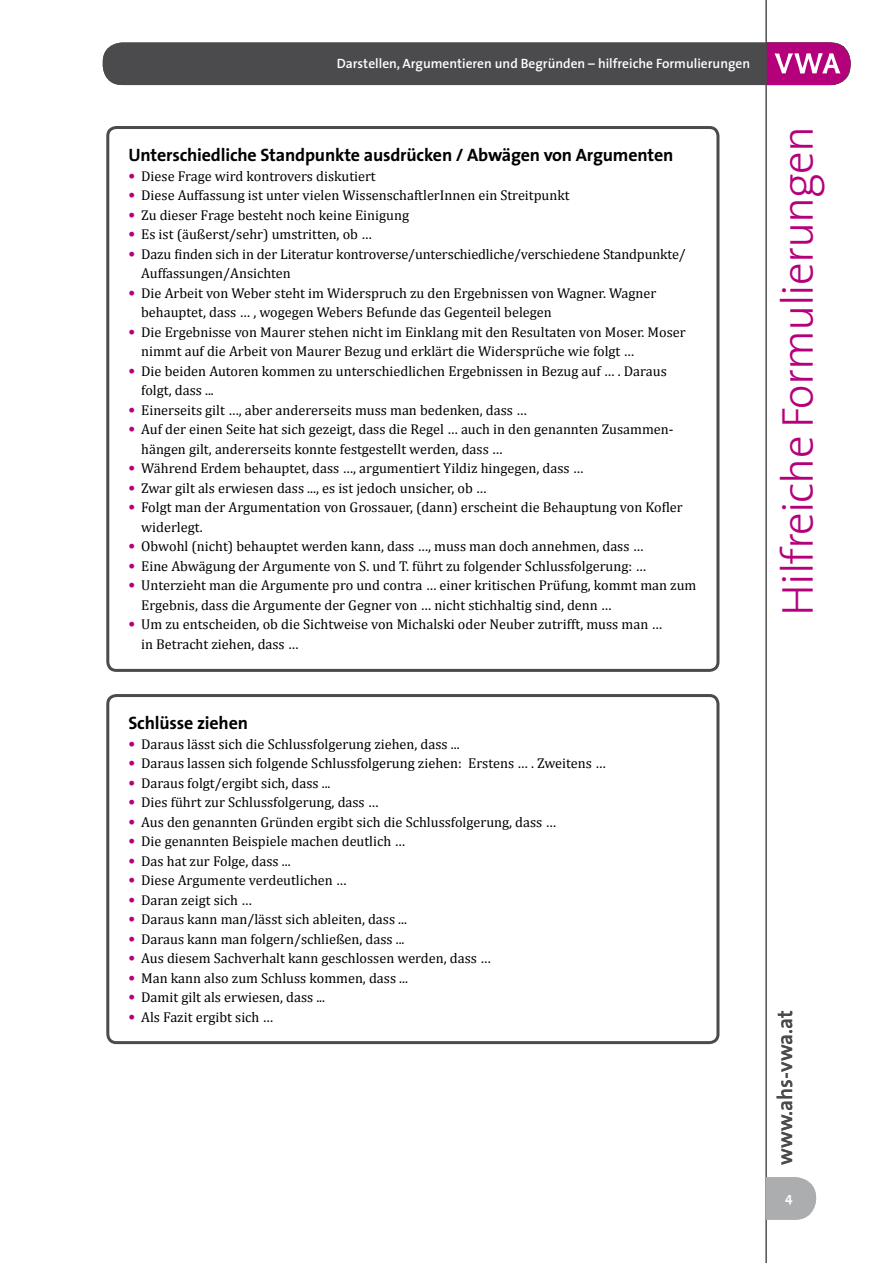
<style>
.page{position:relative;width:893px;height:1263px;background:#fff}
.page>*{position:absolute;margin:0;border:0;box-sizing:border-box;transform-origin:0 0}
.t1{font:300 45px "The Sans";letter-spacing:-.02em;color:#b5007c}
.t2{font:600 21px "The Sans";color:#4b4b4d}
.t3{font:700 18px "The Sans";letter-spacing:-.01em;color:#000}
.t4{font:14.25px/19.5px "Cambria";color:#000}
.t5{font:600 13.5px "The Sans";color:#fff}
.t6{font:700 13.5px "The Sans";color:#fff}
.s1{font-family:"Univers";font-weight:300;font-size:13.5px;color:#b5007c}
</style>
<div class="page">
<div style="left:106px;top:126px;width:613px;height:546px;border:3px solid #4b4b4d;border-radius:9px"></div>
<div style="left:106px;top:694px;width:613px;height:350px;border:3px solid #4b4b4d;border-radius:9px"></div>
<div style="left:103px;top:43px;width:747px;height:42px;background:#4b4b4d;border-radius:20px"></div>
<hr style="left:766px;top:0;width:1px;height:1263px;background:#4b4b4d">
<svg style="left:766px;top:1177px;width:50px;height:43px"></svg>
<svg style="left:766px;top:43px;width:84px;height:42px"></svg>
<p class="t5" style="left:337px;top:52px;width:415px">Darstellen, Argumentieren und Begründen – hilfreiche Formulierungen</p>
<p class="t5" style="left:538px;top:52px;width:199px">Checkliste Fragebogen SchülerI n</p>
<p class="t3" style="left:128px;top:140px;width:546px">Unterschiedliche Standpunkte ausdrücken / Abwägen von Argumenten</p>
<p class="t4" style="left:128px;top:166px;width:249px"><span class="s1">•</span> Diese Frage wird kontrovers diskutiert</p>
<p class="t4" style="left:128px;top:186px;width:443px"><span class="s1">•</span> Diese Auffassung ist unter vielen WissenschaftlerInnen ein Streitpunkt</p>
<p class="t4" style="left:128px;top:205px;width:282px"><span class="s1">•</span> Zu dieser Frage besteht noch keine Einigung</p>
<p class="t4" style="left:128px;top:225px;width:245px"><span class="s1">•</span> Es ist (äußerst/sehr) umstritten, ob …</p>
<p class="t4" style="left:141px;top:244px;width:546px;text-indent:-13px"><span class="s1">•</span> Dazu finden sich in der Literatur kontroverse/unterschiedliche/verschiedene Standpunkte/<br>Auffassungen/Ansichten</p>
<p class="t4" style="left:141px;top:283px;width:517px;text-indent:-13px"><span class="s1">•</span> Die Arbeit von Weber steht im Widerspruch zu den Ergebnissen von Wagner. Wagner behauptet, dass … , wogegen Webers Befunde das Gegenteil belegen</p>
<p class="t4" style="left:141px;top:322px;width:546px;text-indent:-13px"><span class="s1">•</span> Die Ergebnisse von Maurer stehen nicht im Einklang mit den Resultaten von Moser. Moser nimmt auf die Arbeit von Maurer Bezug und erklärt die Widersprüche wie folgt …</p>
<p class="t4" style="left:141px;top:361px;width:527px;text-indent:-13px"><span class="s1">•</span> Die beiden Autoren kommen zu unterschiedlichen Ergebnissen in Bezug auf … . Daraus folgt, dass ...</p>
<p class="t4" style="left:128px;top:400px;width:400px"><span class="s1">•</span> Einerseits gilt …, aber andererseits muss man bedenken, dass …</p>
<p class="t4" style="left:141px;top:420px;width:534px;text-indent:-13px"><span class="s1">•</span> Auf der einen Seite hat sich gezeigt, dass die Regel … auch in den genannten Zusammen&shy;hängen gilt, andererseits konnte festgestellt werden, dass …</p>
<p class="t4" style="left:128px;top:459px;width:457px"><span class="s1">•</span> Während Erdem behauptet, dass …, argumentiert Yildiz hingegen, dass …</p>
<p class="t4" style="left:128px;top:478px;width:360px"><span class="s1">•</span> Zwar gilt als erwiesen dass ..., es ist jedoch unsicher, ob …</p>
<p class="t4" style="left:141px;top:498px;width:543px;text-indent:-13px"><span class="s1">•</span> Folgt man der Argumentation von Grossauer, (dann) erscheint die Behauptung von Kofler widerlegt.</p>
<p class="t4" style="left:128px;top:537px;width:516px"><span class="s1">•</span> Obwohl (nicht) behauptet werden kann, dass …, muss man doch annehmen, dass …</p>
<p class="t4" style="left:128px;top:556px;width:519px"><span class="s1">•</span> Eine Abwägung der Argumente von S. und T. führt zu folgender Schlussfolgerung: …</p>
<p class="t4" style="left:141px;top:576px;width:557px;text-indent:-13px"><span class="s1">•</span> Unterzieht man die Argumente pro und contra … einer kritischen Prüfung, kommt man zum<br>Ergebnis, dass die Argumente der Gegner von … nicht stichhaltig sind, denn …</p>
<p class="t4" style="left:141px;top:615px;width:522px;text-indent:-13px"><span class="s1">•</span> Um zu entscheiden, ob die Sichtweise von Michalski oder Neuber zutrifft, muss man … in Betracht ziehen, dass …</p>
<p class="t3" style="left:128px;top:708px;width:121px">Schlüsse ziehen</p>
<p class="t4" style="left:128px;top:734px;width:333px"><span class="s1">•</span> Daraus lässt sich die Schlussfolgerung ziehen, dass ...</p>
<p class="t4" style="left:128px;top:753px;width:479px"><span class="s1">•</span> Daraus lassen sich folgende Schlussfolgerung ziehen: Erstens … . Zweitens …</p>
<p class="t4" style="left:128px;top:773px;width:204px"><span class="s1">•</span> Daraus folgt/ergibt sich, dass ...</p>
<p class="t4" style="left:128px;top:792px;width:252px"><span class="s1">•</span> Dies führt zur Schlussfolgerung, dass …</p>
<p class="t4" style="left:128px;top:812px;width:429px"><span class="s1">•</span> Aus den genannten Gründen ergibt sich die Schlussfolgerung, dass …</p>
<p class="t4" style="left:128px;top:831px;width:278px"><span class="s1">•</span> Die genannten Beispiele machen deutlich …</p>
<p class="t4" style="left:128px;top:851px;width:164px"><span class="s1">•</span> Das hat zur Folge, dass ...</p>
<p class="t4" style="left:128px;top:870px;width:220px"><span class="s1">•</span> Diese Argumente verdeutlichen …</p>
<p class="t4" style="left:128px;top:890px;width:125px"><span class="s1">•</span> Daran zeigt sich …</p>
<p class="t4" style="left:128px;top:909px;width:280px"><span class="s1">•</span> Daraus kann man/lässt sich ableiten, dass ...</p>
<p class="t4" style="left:128px;top:929px;width:278px"><span class="s1">•</span> Daraus kann man folgern/schließen, dass ...</p>
<p class="t4" style="left:128px;top:948px;width:364px"><span class="s1">•</span> Aus diesem Sachverhalt kann geschlossen werden, dass …</p>
<p class="t4" style="left:128px;top:968px;width:281px"><span class="s1">•</span> Man kann also zum Schluss kommen, dass ...</p>
<p class="t4" style="left:128px;top:987px;width:198px"><span class="s1">•</span> Damit gilt als erwiesen, dass ...</p>
<p class="t4" style="left:128px;top:1007px;width:146px"><span class="s1">•</span> Als Fazit ergibt sich …</p>
<h1 class="t1" style="left:760px;top:616px;width:491px;rotate:-90deg">Hilfreiche Formulierungen</h1>
<h2 class="t2" style="left:767px;top:1165px;width:156px;rotate:-90deg">www.ahs-vwa.at</h2>
<p class="t6" style="left:786px;top:1186px;width:8px">2</p>
<p class="t6" style="left:785px;top:1186px;width:9px">4</p>
</div>
